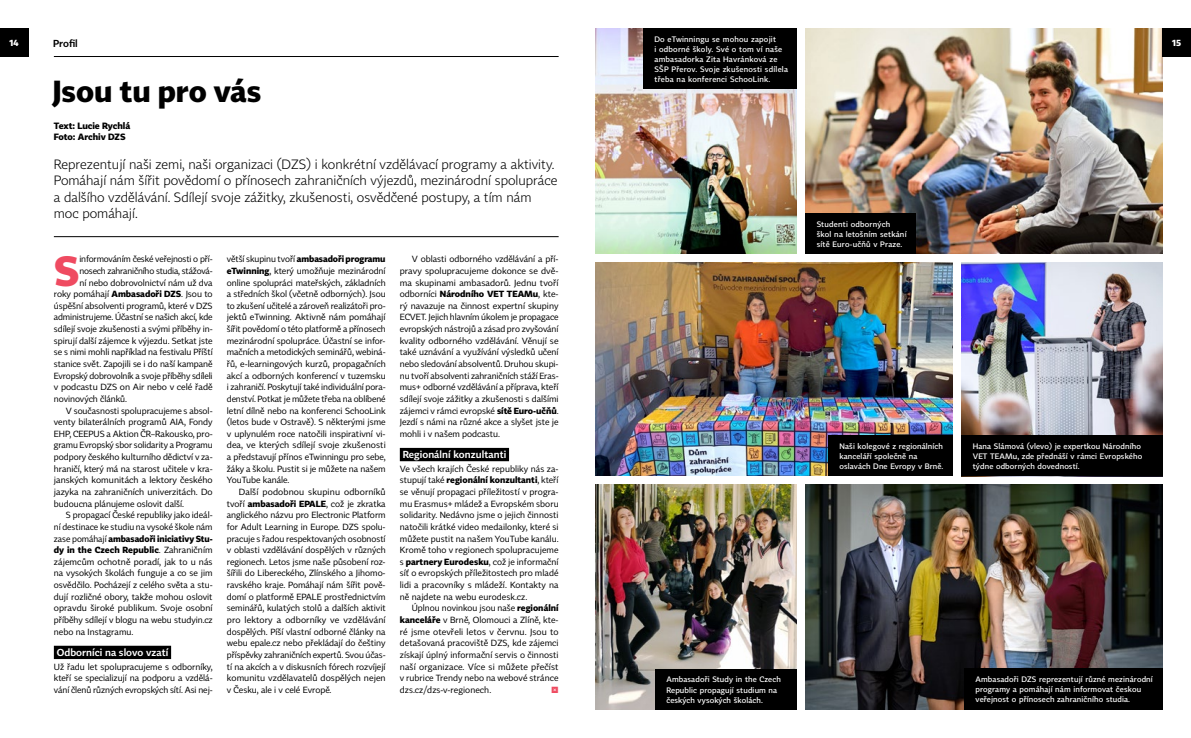
<style>
.page{position:relative;width:1191px;height:738px;background:#fff}
.page>*{position:absolute;margin:0;border:0;box-sizing:border-box;transform-origin:0 0}
.t1{font:700 41.5px "Tabac Sans";color:#ef4b61}
.t2{font:700 30px "Tabac Sans";color:#000}
.t3{font:300 13.3px/16.5px "Tabac Sans";color:#000}
.t4{font:600 10px "Tabac Sans";letter-spacing:.005em;color:#fff}
.t5{font:600 10px "Tabac Sans";color:#000}
.t6{font:700 9px/11.5px "Tabac Sans";color:#000}
.t7{font:700 9px "Tabac Sans";color:#fff}
.t8{font:8.8px/11.6px "Tabac Sans";color:#000;text-align:justify}
.t9{font:700 8.8px "Tabac Sans";letter-spacing:-.005em;color:#000}
.t10{font:8.8px "Tabac Sans";letter-spacing:-.02em;color:#000}
.t11{font:8.8px "Tabac Sans";color:#ef4b61}
.t12{font:500 7.8px/10px "Tabac Sans";letter-spacing:.015em;color:#fff}
.s1{font-weight:700}
.s2{font-weight:400}
</style>
<div class="page">
<img style="left:595px;top:262px;width:358px;height:213px">
<img style="left:805px;top:484px;width:357px;height:225px">
<img style="left:805px;top:28px;width:357px;height:226px">
<img style="left:961px;top:262px;width:201px;height:173px">
<img style="left:595px;top:484px;width:202px;height:225px">
<img style="left:596px;top:28px;width:201px;height:226px">
<hr style="left:54px;top:56px;width:504px;height:1px;background:#000">
<hr style="left:54px;top:236px;width:504px;height:1px;background:#000">
<div style="left:54px;top:645px;width:117px;height:13px;background:#000"></div>
<div style="left:400px;top:447px;width:109px;height:14px;background:#000"></div>
<div style="left:643px;top:28px;width:154px;height:61px;background:#000"></div>
<div style="left:805px;top:213px;width:111px;height:41px;background:#000"></div>
<div style="left:964px;top:668px;width:198px;height:41px;background:#000"></div>
<div style="left:655px;top:668px;width:142px;height:41px;background:#000"></div>
<div style="left:828px;top:435px;width:125px;height:40px;background:#000"></div>
<div style="left:961px;top:435px;width:201px;height:40px;background:#000"></div>
<div style="left:1162px;top:28px;width:29px;height:29px;background:#000"></div>
<div style="left:0;top:28px;width:28px;height:29px;background:#000"></div>
<p class="t12" style="left:654px;top:34px;width:135px">Do eTwinningu se mohou zapojit<br>i odborné školy. Své o tom ví naše ambasadorka Zita Havránková ze<br>SŠP Přerov. Svoje zkušenosti sdílela třeba na konferenci SchooLink.</p>
<p class="t5" style="left:53px;top:37px;width:26px">Profil</p>
<p class="t7" style="left:10px;top:37px;width:11px">14</p>
<p class="t7" style="left:1172px;top:37px;width:11px">15</p>
<h2 class="t2" style="left:52px;top:72px;width:210px">Jsou tu pro vás</h2>
<p class="t6" style="left:54px;top:120px;width:78px">Text: Lucie Rychlá<br>Foto: Archiv DZS</p>
<p class="t3" style="left:54px;top:156px;width:505px">Reprezentují naši zemi, naši organizaci (DZS) i konkrétní vzdělávací programy a aktivity.<br>Pomáhají nám šířit povědomí o přínosech zahraničních výjezdů, mezinárodní spolupráce a dalšího vzdělávání. Sdílejí svoje zážitky, zkušenosti, osvědčené postupy, a tím nám moc pomáhají.</p>
<h1 class="t1" style="left:54px;top:244px;width:27px">S</h1>
<p class="t8" style="left:79px;top:253px;width:135px">informováním české veřejnosti o pří-</p>
<p class="t10" style="left:79px;top:265px;width:135px">nosech zahraničního studia, stážová-</p>
<p class="t8" style="left:79px;top:276px;width:135px">ní nebo dobrovolnictví nám už dva</p>
<p class="t8" style="left:54px;top:288px;width:160px">roky pomáhají <span class="s1">Ambasadoři DZS</span>. Jsou to</p>
<p class="t8" style="left:54px;top:300px;width:160px">úspěšní absolventi programů, které v DZS</p>
<p class="t8" style="left:54px;top:311px;width:160px">administrujeme. Účastní se našich akcí, kde</p>
<p class="t8" style="left:54px;top:323px;width:160px">sdílejí svoje zkušenosti a svými příběhy in-</p>
<p class="t8" style="left:54px;top:334px;width:160px">spirují další zájemce k výjezdu. Setkat jste</p>
<p class="t8" style="left:54px;top:346px;width:160px">se s nimi mohli například na festivalu Příští</p>
<p class="t8" style="left:54px;top:358px;width:160px">stanice svět. Zapojili se i do naší kampaně</p>
<p class="t8" style="left:54px;top:369px;width:160px">Evropský dobrovolník a svoje příběhy sdíleli</p>
<p class="t8" style="left:54px;top:381px;width:160px">v podcastu DZS on Air nebo v celé řadě</p>
<p class="t8" style="left:54px;top:393px;width:75px">novinových článků.</p>
<p class="t8" style="left:66px;top:404px;width:148px">V současnosti spolupracujeme s absol-</p>
<p class="t8" style="left:54px;top:416px;width:160px">venty bilaterálních programů AIA, Fondy</p>
<p class="t8" style="left:54px;top:427px;width:160px">EHP, CEEPUS a Aktion ČR–Rakousko, pro-</p>
<p class="t8" style="left:54px;top:439px;width:160px">gramu Evropský sbor solidarity a Programu</p>
<p class="t8" style="left:54px;top:451px;width:160px">podpory českého kulturního dědictví v za-</p>
<p class="t8" style="left:54px;top:462px;width:160px">hraničí, který má na starost učitele v kra-</p>
<p class="t8" style="left:54px;top:474px;width:160px">janských komunitách a lektory českého</p>
<p class="t8" style="left:54px;top:486px;width:160px">jazyka na zahraničních univerzitách. Do</p>
<p class="t8" style="left:54px;top:497px;width:132px">budoucna plánujeme oslovit další.</p>
<p class="t8" style="left:66px;top:509px;width:148px">S propagací České republiky jako ideál-</p>
<p class="t8" style="left:54px;top:520px;width:160px">ní destinace ke studiu na vysoké škole nám</p>
<p class="t9" style="left:54px;top:532px;width:160px"><span class="s2">zase pomáhají</span> ambasadoři iniciativy Stu-</p>
<p class="t9" style="left:54px;top:544px;width:160px">dy in the Czech Republic<span class="s2">. Zahraničním</span></p>
<p class="t8" style="left:54px;top:555px;width:160px">zájemcům ochotně poradí, jak to u nás</p>
<p class="t8" style="left:54px;top:567px;width:160px">na vysokých školách funguje a co se jim</p>
<p class="t8" style="left:54px;top:579px;width:160px">osvědčilo. Pocházejí z celého světa a stu-</p>
<p class="t8" style="left:54px;top:590px;width:160px">dují rozličné obory, takže mohou oslovit</p>
<p class="t8" style="left:54px;top:602px;width:160px">opravdu široké publikum. Svoje osobní</p>
<p class="t8" style="left:54px;top:613px;width:160px">příběhy sdílejí v blogu na webu studyin.cz</p>
<p class="t8" style="left:54px;top:625px;width:81px">nebo na Instagramu.</p>
<p class="t4" style="left:57px;top:645px;width:113px">Odborníci na slovo vzatí</p>
<p class="t8" style="left:54px;top:660px;width:160px">Už řadu let spolupracujeme s odborníky, kteří se specializují na podporu a vzdělá&shy;vání členů různých evropských sítí. Asi nej-</p>
<p class="t8" style="left:227px;top:253px;width:160px">větší skupinu tvoří <span class="s1">ambasadoři programu eTwinning</span>, který umožňuje mezinárodní online spolupráci mateřských, základních a středních škol (včetně odborných). Jsou to zkušení učitelé a zároveň realizátoři pro&shy;jektů eTwinning. Aktivně nám pomáhají šířit povědomí o této platformě a přínosech mezinárodní spolupráce. Účastní se infor&shy;mačních a metodických seminářů, webiná&shy;řů, e-learningových kurzů, propagačních akcí a odborných konferencí v tuzemsku i zahraničí. Poskytují také individuální pora&shy;denství. Potkat je můžete třeba na oblíbené letní dílně nebo na konferenci SchooLink (letos bude v Ostravě). S některými jsme v uplynulém roce natočili inspirativní vi&shy;dea, ve kterých sdílejí svoje zkušenosti a představují přínos eTwinningu pro sebe, žáky a školu. Pustit si je můžete na našem YouTube kanále.</p>
<p class="t8" style="left:227px;top:486px;width:160px;text-indent:12px">Další podobnou skupinu odborníků tvoří <span class="s1">ambasadoři EPALE</span>, což je zkratka anglického názvu pro Electronic Platform for Adult Learning in Europe. DZS spolu&shy;pracuje s řadou respektovaných osobností v oblasti vzdělávání dospělých v různých regionech. Letos jsme naše působení roz&shy;šířili do Libereckého, Zlínského a Jihomo&shy;ravského kraje. Pomáhají nám šířit pově&shy;domí o platformě EPALE prostřednictvím seminářů, kulatých stolů a dalších aktivit pro lektory a odborníky ve vzdělávání dospělých. Píší vlastní odborné články na webu epale.cz nebo překládají do češtiny příspěvky zahraničních expertů. Svou účas&shy;tí na akcích a v diskusních fórech rozvíjejí komunitu vzdělavatelů dospělých nejen v Česku, ale i v celé Evropě.</p>
<p class="t8" style="left:400px;top:253px;width:160px;text-indent:12px">V oblasti odborného vzdělávání a pří&shy;pravy spolupracujeme dokonce se dvě&shy;ma skupinami ambasadorů. Jednu tvoří odborníci <span class="s1">Národního VET TEAMu</span>, kte&shy;rý navazuje na činnost expertní skupiny ECVET. Jejich hlavním úkolem je propagace evropských nástrojů a zásad pro zvyšování kvality odborného vzdělávání. Věnují se také uznávání a využívání výsledků učení nebo sledování absolventů. Druhou skupi&shy;nu tvoří absolventi zahraničních stáží Eras&shy;mus+ odborné vzdělávání a příprava, kteří sdílejí svoje zážitky a zkušenosti s dalšími zájemci v rámci evropské <span class="s1">sítě Euro-učňů</span>.<br>Jezdí s námi na různé akce a slyšet jste je mohli i v našem podcastu.</p>
<p class="t4" style="left:403px;top:448px;width:105px">Regionální konzultanti</p>
<p class="t8" style="left:400px;top:462px;width:160px">Ve všech krajích České republiky nás za&shy;stupují také <span class="s1">regionální konzultanti</span>, kteří se věnují propagaci příležitostí v progra&shy;mu Erasmus+ mládež a Evropském sboru solidarity. Nedávno jsme o jejich činnosti natočili krátké video medailonky, které si můžete pustit na našem YouTube kanálu.<br>Kromě toho v regionech spolupracujeme s <span class="s1">partnery Eurodesku</span>, což je informační síť o evropských příležitostech pro mladé lidi a pracovníky s mládeží. Kontakty na ně najdete na webu eurodesk.cz.</p>
<p class="t8" style="left:400px;top:602px;width:160px;text-indent:12px">Úplnou novinkou jsou naše <span class="s1">regionální kanceláře</span> v Brně, Olomouci a Zlíně, kte&shy;ré jsme otevřeli letos v červnu. Jsou to detašovaná pracoviště DZS, kde zájemci získají úplný informační servis o činnosti naší organizace. Více si můžete přečíst v rubrice Trendy nebo na webové stránce dzs.cz/dzs-v-regionech.</p>
<p class="t11" style="left:551px;top:684px;width:9px">×</p>
<p class="t12" style="left:816px;top:219px;width:91px">Studenti odborných škol na letošním setkání sítě Euro-učňů v Praze.</p>
<p class="t12" style="left:839px;top:441px;width:105px">Naši kolegové z regionálních kanceláří společně na oslavách Dne Evropy v Brně.</p>
<p class="t12" style="left:972px;top:441px;width:171px">Hana Slámová (vlevo) je expertkou Národního<br>VET TEAMu, zde přednáší v rámci Evropského týdne odborných dovedností.</p>
<p class="t12" style="left:666px;top:674px;width:116px">Ambasadoři Study in the Czech<br>Republic propagují studium na českých vysokých školách.</p>
<p class="t12" style="left:975px;top:673px;width:179px">Ambasadoři DZS reprezentují různé mezinárodní programy a pomáhají nám informovat českou veřejnost o přínosech zahraničního studia.</p>
</div>
